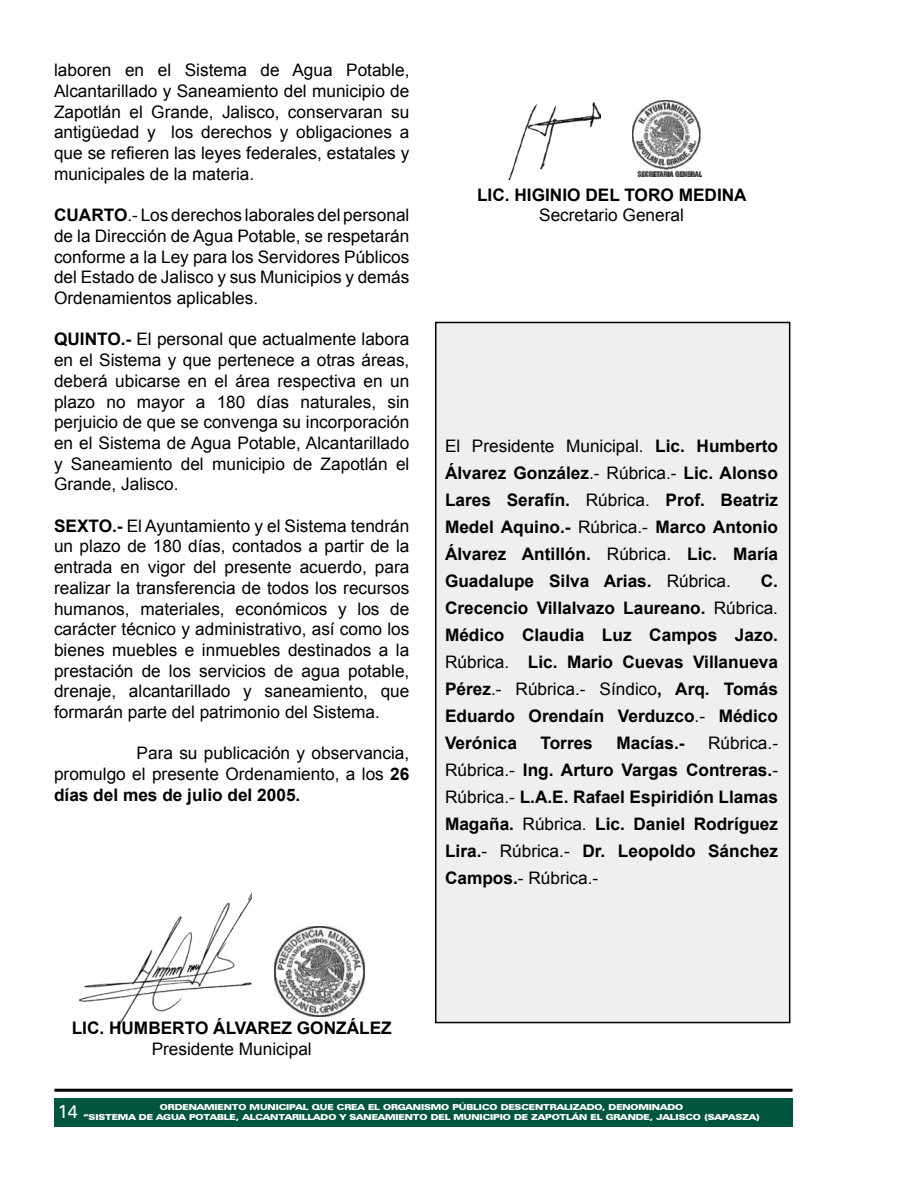
<style>
.page{position:relative;width:918px;height:1188px;background:#fff}
.page>*{position:absolute;margin:0;border:0;box-sizing:border-box;transform-origin:0 0}
.t1{font:18px "Zurich BT";color:#fff}
.t2{font:17.25px/20.7px "Arial";color:#000;text-align:justify}
.t3{font:700 17.25px/27px "Arial";color:#000;text-align:justify}
.t4{font:900 expanded 8.25px/9.9px "Zurich BT";letter-spacing:-.01em;color:#fff;text-align:center}
.s1{font-weight:700}
.s2{font-weight:400}
</style>
<div class="page">
<div style="left:55px;top:1098px;width:738px;height:29px;background:#00553e"></div>
<hr style="left:54px;top:1089px;width:739px;height:3px;background:#000">
<img style="left:79px;top:894px;width:172px;height:133px">
<div style="left:436px;top:322px;width:354px;height:701px;background:#eeefef"></div>
<div style="left:435px;top:322px;width:355px;height:701px;border:2px solid #000"></div>
<img style="left:275px;top:927px;width:89px;height:89px">
<img style="left:633px;top:101px;width:69px;height:75px">
<img style="left:508px;top:103px;width:93px;height:76px">
<p class="t2" style="left:54px;top:60px;width:357px">laboren en el Sistema de Agua Potable, Alcantarillado y Saneamiento del municipio de Zapotlán el Grande, Jalisco, conservaran su antigüedad y los derechos y obligaciones a que se refieren las leyes federales, estatales y municipales de la materia.</p>
<p class="t2" style="left:54px;top:205px;width:357px"><span class="s1">CUARTO</span>.- Los derechos laborales del personal de la Dirección de Agua Potable, se respetarán conforme a la Ley para los Servidores Públicos del Estado de Jalisco y sus Municipios y demás Ordenamientos aplicables.</p>
<p class="t2" style="left:54px;top:329px;width:357px"><span class="s1">QUINTO.-</span> El personal que actualmente labora en el Sistema y que pertenece a otras áreas, deberá ubicarse en el área respectiva en un plazo no mayor a 180 días naturales, sin perjuicio de que se convenga su incorporación en el Sistema de Agua Potable, Alcantarillado y Saneamiento del municipio de Zapotlán el Grande, Jalisco.</p>
<p class="t2" style="left:54px;top:516px;width:357px"><span class="s1">SEXTO.-</span> El Ayuntamiento y el Sistema tendrán un plazo de 180 días, contados a partir de la entrada en vigor del presente acuerdo, para realizar la transferencia de todos los recursos humanos, materiales, económicos y los de carácter técnico y administrativo, así como los bienes muebles e inmuebles destinados a la prestación de los servicios de agua potable, drenaje, alcantarillado y saneamiento, que formarán parte del patrimonio del Sistema.</p>
<p class="t2" style="left:54px;top:743px;width:357px;text-indent:83px">Para su publicación y observancia, promulgo el presente Ordenamiento, a los <span class="s1">26 días del mes de julio del 2005.</span></p>
<p class="t3" style="left:477px;top:182px;width:271px">LIC. HIGINIO DEL TORO MEDINA</p>
<p class="t2" style="left:539px;top:205px;width:146px">Secretario General</p>
<p class="t3" style="left:445px;top:433px;width:335px"><span class="s2">El Presidente Municipal.</span> Lic. Humberto Álvarez González<span class="s2">.- Rúbrica.-</span> Lic. Alonso Lares Serafín. <span class="s2">Rúbrica.</span> Prof. Beatriz Medel Aquino.- <span class="s2">Rúbrica.-</span> Marco Antonio Álvarez Antillón. <span class="s2">Rúbrica.</span> Lic. María Guadalupe Silva Arias. <span class="s2">Rúbrica.</span></p>
<p class="t3" style="left:445px;top:568px;width:335px;text-indent:316px">C.<br>Crecencio Villalvazo Laureano. <span class="s2">Rúbrica.<br></span>Médico Claudia Luz Campos Jazo.<br><span class="s2">Rúbrica.</span> Lic. Mario Cuevas Villanueva Pérez<span class="s2">.- Rúbrica.- Síndico</span>, Arq. Tomás Eduardo Orendaín Verduzco<span class="s2">.-</span> Médico Verónica</p>
<p class="t3" style="left:541px;top:730px;width:54px">Torres</p>
<p class="t3" style="left:617px;top:730px;width:70px">Macías.-</p>
<p class="t3" style="left:445px;top:730px;width:335px;text-indent:263px"><span class="s2">Rúbrica.- Rúbrica.-</span> Ing. Arturo Vargas Contreras.<span class="s2">- Rúbrica.-</span> L.A.E. Rafael Espiridión Llamas Magaña. <span class="s2">Rúbrica.</span> Lic. Daniel Rodríguez Lira.<span class="s2">- Rúbrica.-</span> Dr. Leopoldo Sánchez Campos.<span class="s2">- Rúbrica.-</span></p>
<p class="t3" style="left:72px;top:1015px;width:322px">LIC. HUMBERTO ÁLVAREZ GONZÁLEZ</p>
<p class="t2" style="left:152px;top:1038px;width:162px">Presidente Municipal</p>
<p class="t1" style="left:58px;top:1100px;width:10px">14</p>
<p class="t4" style="left:83px;top:1102px;width:678px">ORDENAMIENTO MUNICIPAL QUE CREA EL ORGANISMO PÚBLICO DESCENTRALIZADO, DENOMINADO<br>“SISTEMA DE AGUA POTABLE, ALCANTARILLADO Y SANEAMIENTO DEL MUNICIPIO DE ZAPOTLÁN EL GRANDE, JALISCO (SAPASZA)</p>
</div>
